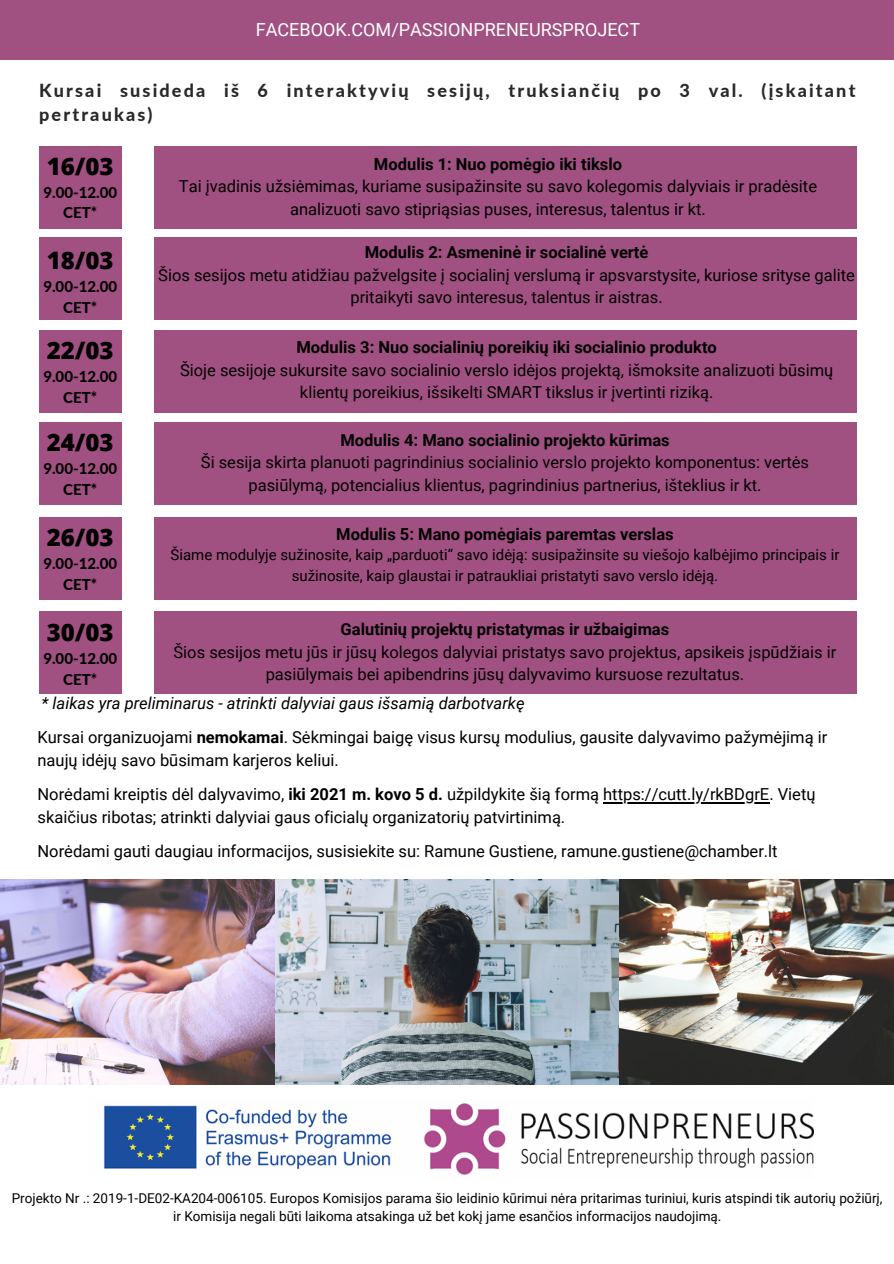
<style>
.page{position:relative;width:894px;height:1264px;background:#fff}
.page>*{position:absolute;margin:0;border:0;box-sizing:border-box;transform-origin:0 0}
.t1{font:800 24px "Open Sans";color:#000}
.t2{font:800 18px/24.8px "Lato";letter-spacing:.12em;color:#292929}
.t3{font:18px "Roboto";color:#fff}
.t4{font:16.5px/22.5px "Roboto";color:#000;text-align:center}
.t5{font:700 16.5px "Roboto";color:#000}
.t6{font:italic 16.5px "Roboto";color:#000}
.t7{font:15px/20.2px "Roboto";color:#000;text-align:center}
.t8{font:800 15px "Lato";color:#000}
.t9{font:13.5px/18px "Roboto";color:#000;text-align:center}
.s1{font-weight:700}
</style>
<div class="page">
<div style="left:0;top:0;width:893px;height:60px;background:#a15082"></div>
<img style="left:0;top:880px;width:893px;height:204px">
<div style="left:39px;top:146px;width:82px;height:83px;background:#a15082"></div>
<div style="left:39px;top:330px;width:82px;height:82px;background:#a15082"></div>
<div style="left:39px;top:422px;width:82px;height:83px;background:#a15082"></div>
<div style="left:39px;top:238px;width:82px;height:82px;background:#a15082"></div>
<div style="left:39px;top:517px;width:82px;height:82px;background:#a15082"></div>
<div style="left:39px;top:611px;width:82px;height:83px;background:#a15082"></div>
<div style="left:154px;top:146px;width:702px;height:83px;background:#a15082"></div>
<div style="left:154px;top:238px;width:702px;height:82px;background:#a15082"></div>
<div style="left:154px;top:330px;width:702px;height:82px;background:#a15082"></div>
<div style="left:154px;top:422px;width:702px;height:83px;background:#a15082"></div>
<div style="left:154px;top:517px;width:702px;height:82px;background:#a15082"></div>
<div style="left:154px;top:611px;width:702px;height:83px;background:#a15082"></div>
<img style="left:104px;top:1105px;width:287px;height:65px">
<img style="left:424px;top:1103px;width:388px;height:72px">
<hr style="left:603px;top:801px;width:166px;height:2px;background:#000">
<p class="t3" style="left:256px;top:19px;width:385px">FACEBOOK.COM/PASSIONPRENEURSPROJECT</p>
<p class="t2" style="left:39px;top:77px;width:817px">Kursai susideda iš 6 interaktyvių sesijų, truksiančių po 3 val. (įskaitant pertraukas)</p>
<p class="t1" style="left:47px;top:149px;width:68px">16/03</p>
<p class="t8" style="left:43px;top:183px;width:75px">9.00-12.00</p>
<p class="t8" style="left:63px;top:203px;width:35px">CET*</p>
<p class="t1" style="left:47px;top:243px;width:68px">18/03</p>
<p class="t8" style="left:43px;top:277px;width:75px">9.00-12.00</p>
<p class="t8" style="left:63px;top:298px;width:35px">CET*</p>
<p class="t5" style="left:374px;top:154px;width:249px">Modulis 1: Nuo pomėgio iki tikslo</p>
<p class="t4" style="left:179px;top:175px;width:639px">Tai įvadinis užsiėmimas, kuriame susipažinsite su savo kolegomis dalyviais ir pradėsite analizuoti savo stipriąsias puses, interesus, talentus ir kt.</p>
<p class="t5" style="left:364px;top:243px;width:285px">Modulis 2: Asmeninė ir socialinė vertė</p>
<p class="t4" style="left:158px;top:264px;width:698px">Šios sesijos metu atidžiau pažvelgsite į socialinį verslumą ir apsvarstysite, kuriose srityse galite pritaikyti savo interesus, talentus ir aistras.</p>
<p class="t5" style="left:296px;top:338px;width:422px">Modulis 3: Nuo socialinių poreikių iki socialinio produkto</p>
<p class="t4" style="left:180px;top:359px;width:654px">Šioje sesijoje sukursite savo socialinio verslo idėjos projektą, išmoksite analizuoti būsimų klientų poreikius, išsikelti SMART tikslus ir įvertinti riziką.</p>
<p class="t5" style="left:340px;top:430px;width:331px">Modulis 4: Mano socialinio projekto kūrimas</p>
<p class="t4" style="left:201px;top:451px;width:609px">Ši sesija skirta planuoti pagrindinius socialinio verslo projekto komponentus: vertės pasiūlymą, potencialius klientus, pagrindinius partnerius, išteklius ir kt.</p>
<p class="t5" style="left:336px;top:525px;width:339px">Modulis 5: Mano pomėgiais paremtas verslas</p>
<p class="t7" style="left:170px;top:545px;width:670px">Šiame modulyje sužinosite, kaip „parduoti“ savo idėją: susipažinsite su viešojo kalbėjimo principais ir sužinosite, kaip glaustai ir patraukliai pristatyti savo verslo idėją.</p>
<p class="t5" style="left:340px;top:619px;width:330px">Galutinių projektų pristatymas ir užbaigimas</p>
<p class="t4" style="left:173px;top:640px;width:664px">Šios sesijos metu jūs ir jūsų kolegos dalyviai pristatys savo projektus, apsikeis įspūdžiais ir pasiūlymais bei apibendrins jūsų dalyvavimo kursuose rezultatus.</p>
<p class="t1" style="left:47px;top:333px;width:68px">22/03</p>
<p class="t8" style="left:43px;top:367px;width:75px">9.00-12.00</p>
<p class="t8" style="left:63px;top:388px;width:35px">CET*</p>
<p class="t1" style="left:47px;top:425px;width:68px">24/03</p>
<p class="t8" style="left:43px;top:459px;width:75px">9.00-12.00</p>
<p class="t8" style="left:63px;top:480px;width:35px">CET*</p>
<p class="t1" style="left:47px;top:520px;width:68px">26/03</p>
<p class="t8" style="left:43px;top:554px;width:75px">9.00-12.00</p>
<p class="t8" style="left:63px;top:575px;width:35px">CET*</p>
<p class="t1" style="left:47px;top:615px;width:68px">30/03</p>
<p class="t8" style="left:43px;top:648px;width:75px">9.00-12.00</p>
<p class="t8" style="left:63px;top:669px;width:35px">CET*</p>
<p class="t6" style="left:42px;top:693px;width:484px">* laikas yra preliminarus - atrinkti dalyviai gaus išsamią darbotvarkę</p>
<p class="t4" style="left:37px;top:726px;width:791px;text-align:left">Kursai organizuojami <span class="s1">nemokamai</span>. Sėkmingai baigę visus kursų modulius, gausite dalyvavimo pažymėjimą ir naujų idėjų savo būsimam karjeros keliui.</p>
<p class="t4" style="left:37px;top:783px;width:779px;text-align:left">Norėdami kreiptis dėl dalyvavimo, <span class="s1">iki 2021 m. kovo 5 d.</span> užpildykite šią formą https://cutt.ly/rkBDgrE. Vietų skaičius ribotas; atrinkti dalyviai gaus oficialų organizatorių patvirtinimą.</p>
<p class="t4" style="left:37px;top:840px;width:741px">Norėdami gauti daugiau informacijos, susisiekite su: Ramune Gustiene, ramune.gustiene@chamber.lt</p>
<p class="t9" style="left:12px;top:1189px;width:872px">Projekto Nr .: 2019-1-DE02-KA204-006105. Europos Komisijos parama šio leidinio kūrimui nėra pritarimas turiniui, kuris atspindi tik autorių požiūrį, ir Komisija negali būti laikoma atsakinga už bet kokį jame esančios informacijos naudojimą.</p>
</div>
